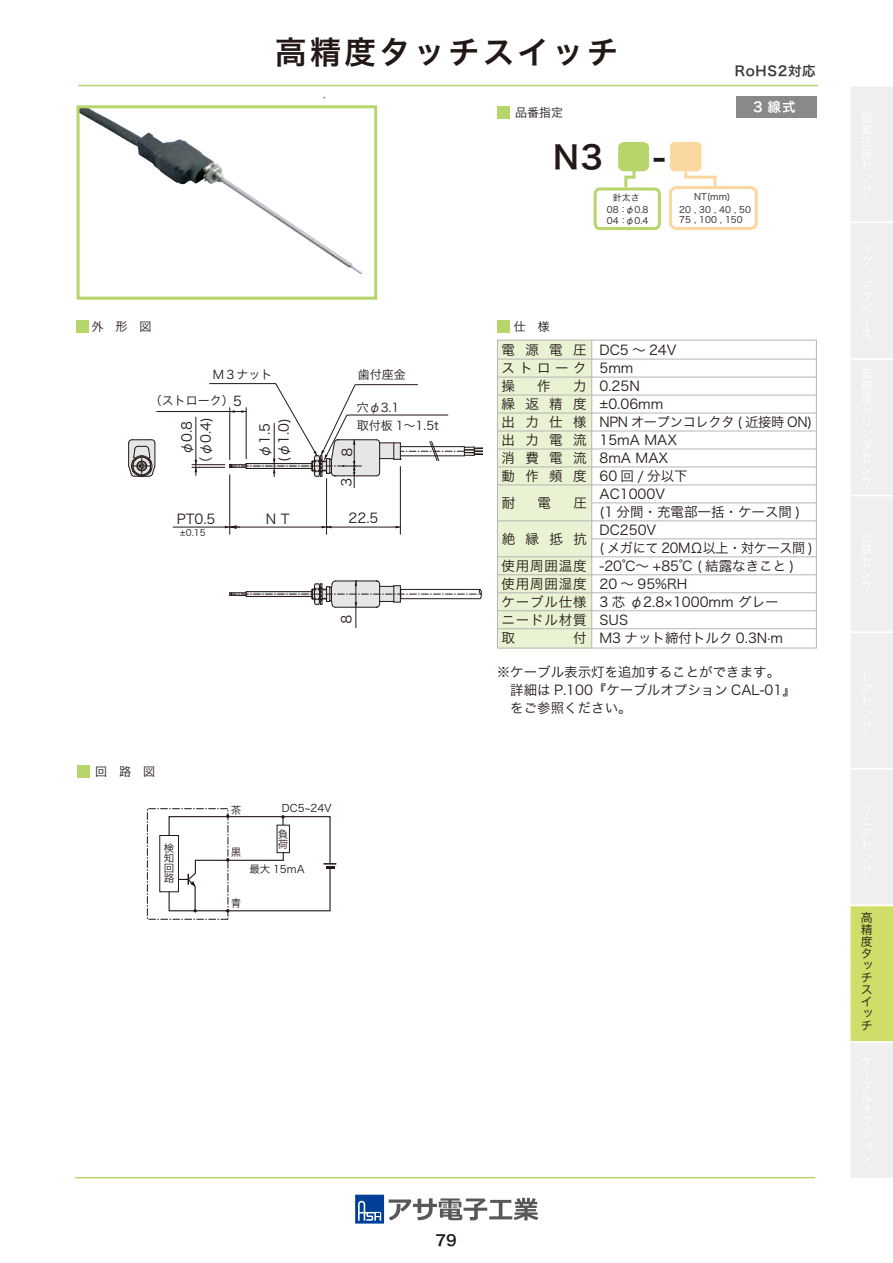
<style>
.page{position:relative;width:893px;height:1263px;background:#fff}
.page>*{position:absolute;margin:0;border:0;box-sizing:border-box;transform-origin:0 0}
.t1{font:31.5px "Hira Kaku Pro W6";letter-spacing:.1em;color:#221815}
.t2{font:15px "Hira Kaku Pro W6";color:#221815}
.t3{font:13.5px/18px "Hira Kaku Pro W3";color:#221815;text-align:justify}
.t4{font:13.5px "Hira Kaku Pro W6";letter-spacing:.05em;color:#3e3a39}
.t5{font:13.5px "Hira Kaku Pro W6";color:#fff}
.t6{font:12px/12px "Hira Kaku Pro W3";color:#221815;text-align:justify}
.t7{font:10.5px/9.9px "Hira Kaku Pro W3";color:#221815;text-align:justify}
.t8{font:9px/10.5px "Hira Kaku Pro W3";color:#221815}
</style>
<div class="page">
<div style="left:76px;top:320px;width:13px;height:12px;background:#b6d56a"></div>
<div style="left:77px;top:765px;width:12px;height:12px;background:#b6d56a"></div>
<div style="left:498px;top:320px;width:12px;height:13px;background:#b6d56a"></div>
<div style="left:497px;top:106px;width:13px;height:13px;background:#b6d56a"></div>
<div style="left:594px;top:187px;width:67px;height:43px;border:3px solid #b6d56a;border-radius:5px"></div>
<svg style="left:669px;top:168px;width:89px;height:62px"></svg>
<svg style="left:618px;top:142px;width:31px;height:48px"></svg>
<div style="left:670px;top:142px;width:31px;height:29px;background:#fbd7a1;border-radius:5px"></div>
<div style="left:498px;top:340px;width:94px;height:308px;background:#e9f2d2"></div>
<hr style="left:78px;top:85px;width:740px;height:1px;background:#b6d56a">
<hr style="left:75px;top:1177px;width:740px;height:1px;background:#b6d56a">
<hr style="left:497px;top:359px;width:319px;height:1px;background:#b5b6b6">
<hr style="left:497px;top:377px;width:319px;height:1px;background:#b5b6b6">
<hr style="left:497px;top:395px;width:319px;height:1px;background:#b5b6b6">
<hr style="left:497px;top:413px;width:319px;height:1px;background:#b5b6b6">
<hr style="left:497px;top:431px;width:319px;height:1px;background:#b5b6b6">
<hr style="left:497px;top:449px;width:319px;height:1px;background:#b5b6b6">
<hr style="left:497px;top:467px;width:319px;height:1px;background:#b5b6b6">
<hr style="left:497px;top:485px;width:319px;height:1px;background:#b5b6b6">
<hr style="left:591px;top:503px;width:225px;height:1px;background:#b5b6b6">
<hr style="left:497px;top:557px;width:319px;height:1px;background:#b5b6b6">
<hr style="left:497px;top:574px;width:319px;height:1px;background:#b5b6b6">
<hr style="left:497px;top:592px;width:319px;height:1px;background:#b5b6b6">
<hr style="left:497px;top:610px;width:319px;height:1px;background:#b5b6b6">
<hr style="left:497px;top:628px;width:319px;height:1px;background:#b5b6b6">
<hr style="left:497px;top:521px;width:319px;height:1px;background:#b5b6b6">
<hr style="left:591px;top:539px;width:225px;height:1px;background:#b5b6b6">
<div style="left:497px;top:340px;width:320px;height:308px;border:1px solid #b5b6b6"></div>
<hr style="left:591px;top:340px;width:1px;height:308px;background:#b5b6b6">
<div style="left:736px;top:96px;width:81px;height:21px;background:#898989"></div>
<svg style="left:355px;top:1195px;width:183px;height:28px"></svg>
<svg style="left:850px;top:87px;width:43px;height:1091px"></svg>
<img style="left:81px;top:109px;width:282px;height:165px">
<div style="left:77px;top:105px;width:300px;height:195px;border:3px solid #b6d56a"></div>
<hr style="left:356px;top:581px;width:1px;height:47px;background:#221815">
<hr style="left:400px;top:467px;width:1px;height:67px;background:#221815">
<hr style="left:326px;top:479px;width:1px;height:55px;background:#221815">
<hr style="left:327px;top:527px;width:73px;height:1px;background:#221815">
<hr style="left:192px;top:464px;width:33px;height:1px;background:#221815">
<hr style="left:192px;top:467px;width:33px;height:1px;background:#221815">
<hr style="left:196px;top:417px;width:1px;height:51px;background:#221815">
<svg style="left:195px;top:460px;width:5px;height:15px"></svg>
<hr style="left:157px;top:411px;width:89px;height:1px;background:#221815">
<hr style="left:229px;top:475px;width:1px;height:59px;background:#221815">
<hr style="left:173px;top:527px;width:57px;height:1px;background:#221815">
<hr style="left:231px;top:527px;width:96px;height:1px;background:#221815">
<svg style="left:225px;top:525px;width:15px;height:4px"></svg>
<svg style="left:322px;top:526px;width:9px;height:2px"></svg>
<svg style="left:209px;top:383px;width:274px;height:105px"></svg>
<svg style="left:128px;top:439px;width:28px;height:38px"></svg>
<div style="left:147px;top:808px;width:81px;height:112px;border:1px dashed #221815"></div>
<svg style="left:168px;top:814px;width:168px;height:98px"></svg>
<svg style="left:229px;top:580px;width:254px;height:28px"></svg>
<p class="t6" style="left:92px;top:319px;width:62px">外　形　図</p>
<h1 class="t1" style="left:275px;top:24px;width:345px">高精度タッチスイッチ</h1>
<p class="t6" style="left:515px;top:106px;width:49px">品番指定</p>
<h1 class="t1" style="left:553px;top:128px;width:51px">N3</h1>
<p class="t8" style="left:613px;top:192px;width:28px">針太さ</p>
<h1 class="t1" style="left:653px;top:128px;width:14px">-</h1>
<p class="t8" style="left:607px;top:204px;width:43px">08：φ0.8<br>04：φ0.4</p>
<p class="t4" style="left:735px;top:58px;width:82px">RoHS2対応</p>
<p class="t5" style="left:753px;top:95px;width:44px">3 線式</p>
<p class="t8" style="left:694px;top:190px;width:37px">NT(mm)</p>
<p class="t8" style="left:679px;top:203px;width:73px">20 , 30 , 40 , 50<br>75 , 100 , 150</p>
<p class="t6" style="left:514px;top:320px;width:37px">仕　様</p>
<p class="t6" style="left:212px;top:368px;width:61px">Ｍ３ナット</p>
<p class="t6" style="left:358px;top:368px;width:50px">歯付座金</p>
<p class="t6" style="left:357px;top:397px;width:84px;line-height:18.1px">穴φ3.1<br>取付板 1～1.5t</p>
<p class="t6" style="left:150px;top:393px;width:86px">（ストローク）</p>
<p class="t3" style="left:231px;top:390px;width:15px">５</p>
<p class="t3" style="left:196px;top:470px;width:54px;rotate:-90deg">（φ0.4)</p>
<p class="t3" style="left:274px;top:462px;width:46px;rotate:-90deg">(φ1.0)</p>
<p class="t3" style="left:177px;top:455px;width:36px;rotate:-90deg">φ0.8</p>
<p class="t3" style="left:255px;top:458px;width:36px;rotate:-90deg">φ1.5</p>
<p class="t3" style="left:337px;top:459px;width:15px;rotate:-90deg">８</p>
<p class="t3" style="left:177px;top:509px;width:40px">PT0.5</p>
<p class="t8" style="left:180px;top:527px;width:27px">±0.15</p>
<p class="t3" style="left:266px;top:509px;width:25px">N T</p>
<p class="t3" style="left:336px;top:488px;width:15px;rotate:-90deg">３</p>
<p class="t3" style="left:349px;top:508px;width:31px">22.5</p>
<p class="t3" style="left:337px;top:626px;width:15px;rotate:-90deg">８</p>
<p class="t6" style="left:95px;top:765px;width:61px">回　路　図</p>
<p class="t7" style="left:164px;top:842px;width:12px">検知回路</p>
<p class="t7" style="left:231px;top:804px;width:12px">茶</p>
<p class="t7" style="left:231px;top:846px;width:12px">黒</p>
<p class="t7" style="left:282px;top:802px;width:51px">DC5~24V</p>
<p class="t7" style="left:278px;top:828px;width:11px;line-height:10.5px">負荷</p>
<p class="t7" style="left:249px;top:863px;width:57px">最大 15mA</p>
<p class="t7" style="left:231px;top:897px;width:12px">青</p>
<p class="t3" style="left:501px;top:340px;width:87px">電源電圧ストローク操</p>
<p class="t3" style="left:537px;top:376px;width:15px">作</p>
<p class="t3" style="left:501px;top:376px;width:87px;text-indent:72px">力繰返精度出力仕様出力電流消費電流動作頻度</p>
<p class="t3" style="left:502px;top:493px;width:15px">耐</p>
<p class="t3" style="left:538px;top:493px;width:15px">電</p>
<p class="t3" style="left:573px;top:493px;width:15px">圧</p>
<p class="t3" style="left:502px;top:529px;width:87px">絶縁抵抗</p>
<p class="t3" style="left:501px;top:556px;width:87px">使用周囲温度使用周囲湿度ケーブル仕様ニードル材質取</p>
<p class="t3" style="left:573px;top:628px;width:15px">付</p>
<p class="t3" style="left:599px;top:340px;width:215px;text-align:left">DC5 ～ 24V<br>5mm<br>0.25N<br>±0.06mm<br>NPN オープンコレクタ ( 近接時 ON)<br>15mA MAX<br>8mA MAX<br>60 回 / 分以下<br>AC1000V<br>(1 分間・充電部一括・ケース間 )<br>DC250V<br>( メガにて 20MΩ以上・対ケース間 ) -20℃～ +85℃ ( 結露なきこと )<br>20 ～ 95%RH<br>3 芯 φ2.8×1000mm グレー<br>SUS<br>M3 ナット締付トルク 0.3N·m</p>
<p class="t3" style="left:497px;top:662px;width:301px;text-align:left">※ケーブル表示灯を追加することができます。　詳細は P.100『ケーブルオプション CAL-01』　をご参照ください。</p>
<p class="t6" style="left:861px;top:910px;width:13px">高精度タッチスイッチ</p>
<p class="t2" style="left:436px;top:1226px;width:23px">79</p>
</div>
